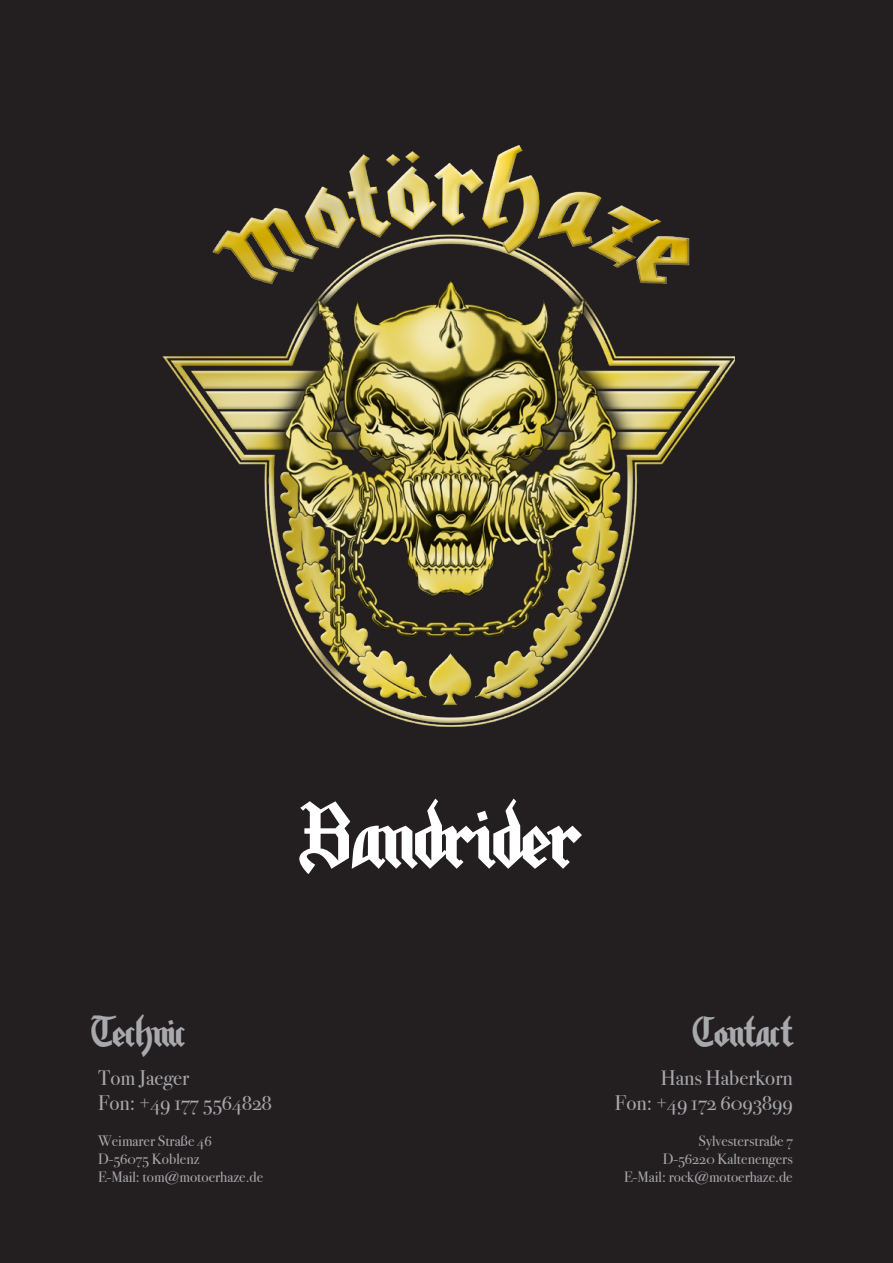
<style>
.page{position:relative;width:893px;height:1263px;background:#231f20}
.page>*{position:absolute;margin:0;border:0;box-sizing:border-box;transform-origin:0 0}
.t1{font:67.5px "motorhead";color:#fff}
.t2{font:31.5px "motorhead";color:#a8a9ad}
.t3{font:21px/25.2px "Bodoni Svty Two OSITCTT";color:#a8a9ad}
.t4{font:15px/18px "Bodoni Svty Two OSITCTT";color:#a8a9ad}
</style>
<div class="page">
<img style="left:162px;top:145px;width:573px;height:582px">
<h1 class="t1" style="left:310px;top:788px;width:275px">Bandrider</h1>
<h2 class="t2" style="left:98px;top:1009px;width:90px">Technic</h2>
<h3 class="t3" style="left:98px;top:1065px;width:175px">Tom Jaeger<br>Fon: +49 177 5564828</h3>
<p class="t4" style="left:98px;top:1132px;width:167px">Weimarer Straße 46<br>D-56075 Koblenz<br>E-Mail: tom@motoerhaze.de</p>
<h2 class="t2" style="left:693px;top:1009px;width:101px">Contact</h2>
<h3 class="t3" style="left:615px;top:1065px;width:179px;text-align:right">Hans Haberkorn<br>Fon: +49 172 6093899</h3>
<p class="t4" style="left:624px;top:1132px;width:170px;text-align:right">Sylvesterstraße 7<br>D-56220 Kaltenengers<br>E-Mail: rock@motoerhaze.de</p>
</div>
